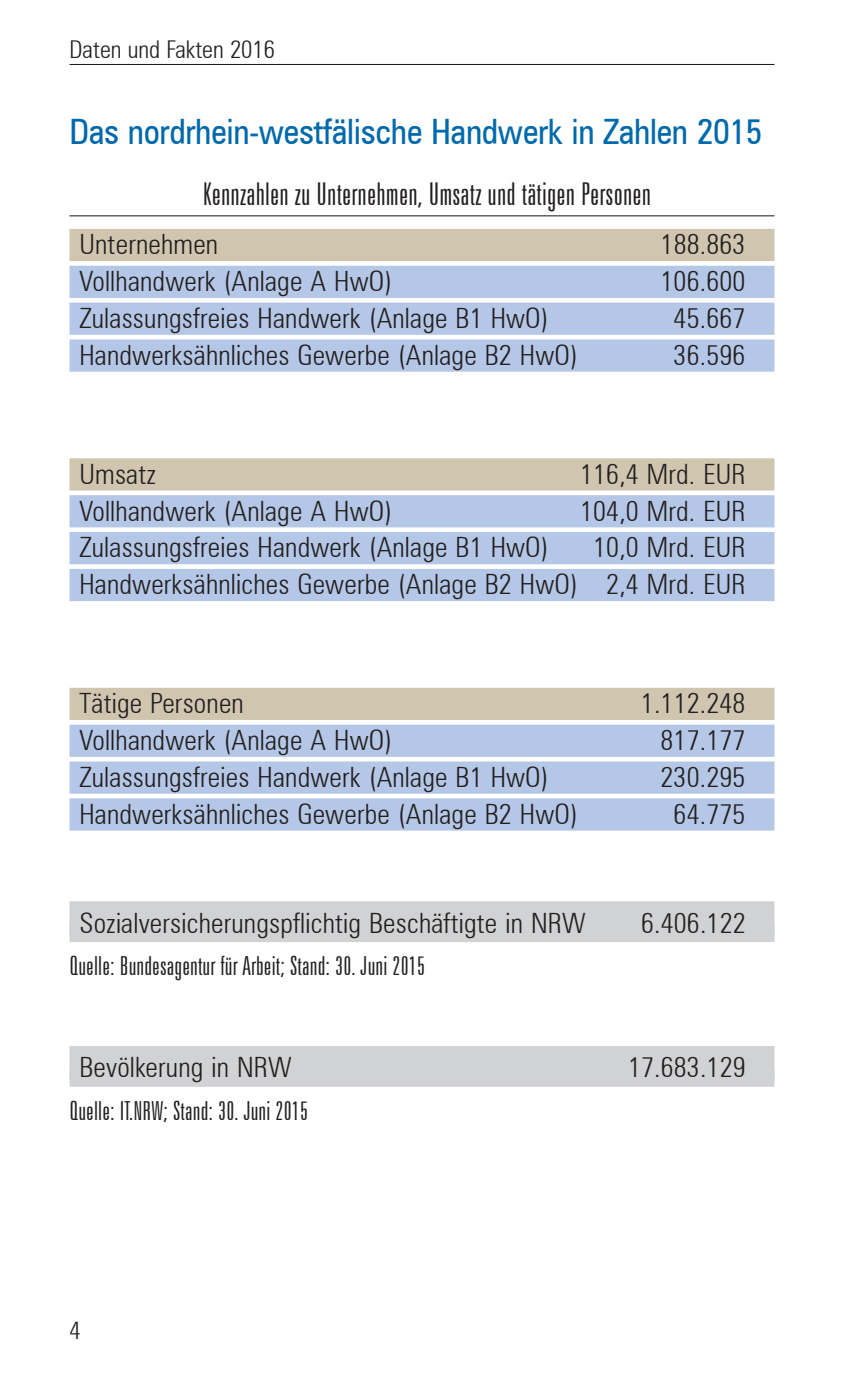
<style>
.page{position:relative;width:844px;height:1389px;background:#fff}
.page>*{position:absolute;margin:0;border:0;box-sizing:border-box;transform-origin:0 0}
.t1{font:condensed 35px "Zurich BT";letter-spacing:-.01em;color:#0069ab}
.t2{font:300 extra-condensed 31.5px "Zurich BT";letter-spacing:.005em;color:#231f20}
.t3{font:300 condensed 28px/36.8px "Zurich BT";letter-spacing:.005em;color:#231f20;text-align:right}
.t4{font:300 extra-condensed 26.25px "Zurich BT";letter-spacing:.005em;color:#231f20}
.t5{font:300 condensed 24.5px "Zurich BT";color:#231f20}
</style>
<div class="page">
<hr style="left:69px;top:64px;width:705px;height:1px;background:#231f20">
<hr style="left:69px;top:215px;width:705px;height:1px;background:#231f20">
<div style="left:69px;top:229px;width:705px;height:32px;background:#d0c6b0"></div>
<div style="left:69px;top:266px;width:705px;height:32px;background:#b5c7e6"></div>
<div style="left:69px;top:303px;width:705px;height:32px;background:#b5c7e6"></div>
<div style="left:69px;top:339px;width:705px;height:33px;background:#b5c7e6"></div>
<div style="left:69px;top:458px;width:705px;height:33px;background:#d0c6b0"></div>
<div style="left:69px;top:495px;width:705px;height:32px;background:#b5c7e6"></div>
<div style="left:69px;top:532px;width:705px;height:32px;background:#b5c7e6"></div>
<div style="left:69px;top:569px;width:705px;height:32px;background:#b5c7e6"></div>
<div style="left:69px;top:688px;width:705px;height:32px;background:#d0c6b0"></div>
<div style="left:69px;top:725px;width:705px;height:32px;background:#b5c7e6"></div>
<div style="left:69px;top:762px;width:705px;height:32px;background:#b5c7e6"></div>
<div style="left:69px;top:798px;width:705px;height:33px;background:#b5c7e6"></div>
<div style="left:69px;top:901px;width:705px;height:34px;background:#d1d2d4"></div>
<div style="left:69px;top:925px;width:705px;height:17px;background:#d1d2d4"></div>
<div style="left:69px;top:1046px;width:705px;height:33px;background:#d1d2d4"></div>
<div style="left:69px;top:1069px;width:705px;height:18px;background:#d1d2d4"></div>
<p class="t5" style="left:69px;top:35px;width:207px">Daten und Fakten 2016</p>
<p class="t1" style="left:69px;top:110px;width:694px">Das nordrhein-westfälische Handwerk in Zahlen 2015</p>
<p class="t2" style="left:203px;top:177px;width:449px">Kennzahlen zu Unternehmen, Umsatz und tätigen Personen</p>
<p class="t3" style="left:79px;top:226px;width:140px">Unternehmen</p>
<p class="t3" style="left:660px;top:226px;width:86px">188.863</p>
<p class="t3" style="left:79px;top:262px;width:314px">Vollhandwerk (Anlage A HwO)</p>
<p class="t3" style="left:660px;top:262px;width:86px">106.600</p>
<p class="t3" style="left:79px;top:299px;width:470px">Zulassungsfreies Handwerk (Anlage B1 HwO)</p>
<p class="t3" style="left:673px;top:299px;width:73px">45.667</p>
<p class="t3" style="left:79px;top:336px;width:500px">Handwerksähnliches Gewerbe (Anlage B2 HwO)</p>
<p class="t3" style="left:673px;top:336px;width:73px">36.596</p>
<p class="t3" style="left:79px;top:455px;width:78px">Umsatz</p>
<p class="t3" style="left:580px;top:455px;width:167px">116,4 Mrd. EUR</p>
<p class="t3" style="left:79px;top:492px;width:314px">Vollhandwerk (Anlage A HwO)</p>
<p class="t3" style="left:580px;top:492px;width:167px">104,0 Mrd. EUR</p>
<p class="t3" style="left:79px;top:529px;width:470px">Zulassungsfreies Handwerk (Anlage B1 HwO)</p>
<p class="t3" style="left:79px;top:529px;width:667px">10,0 Mrd. EUR<br>Handwerksähnliches Gewerbe (Anlage B2 HwO) 2,4 Mrd. EUR</p>
<p class="t3" style="left:79px;top:685px;width:166px">Tätige Personen</p>
<p class="t3" style="left:640px;top:685px;width:106px">1.112.248</p>
<p class="t3" style="left:79px;top:721px;width:314px">Vollhandwerk (Anlage A HwO)</p>
<p class="t3" style="left:660px;top:721px;width:86px">817.177</p>
<p class="t3" style="left:79px;top:758px;width:470px">Zulassungsfreies Handwerk (Anlage B1 HwO)</p>
<p class="t3" style="left:660px;top:758px;width:86px">230.295</p>
<p class="t3" style="left:79px;top:795px;width:500px">Handwerksähnliches Gewerbe (Anlage B2 HwO)</p>
<p class="t3" style="left:673px;top:795px;width:73px">64.775</p>
<p class="t3" style="left:79px;top:904px;width:507px">Sozialversicherungspflichtig Beschäftigte in NRW</p>
<p class="t3" style="left:641px;top:904px;width:106px">6.406.122</p>
<p class="t4" style="left:69px;top:952px;width:357px">Quelle: Bundesagentur für Arbeit; Stand: 30. Juni 2015</p>
<p class="t3" style="left:79px;top:1049px;width:213px">Bevölkerung in NRW</p>
<p class="t3" style="left:628px;top:1049px;width:119px">17.683.129</p>
<p class="t4" style="left:69px;top:1096px;width:240px">Quelle: IT.NRW; Stand: 30. Juni 2015</p>
<p class="t5" style="left:69px;top:1315px;width:13px">4</p>
</div>
